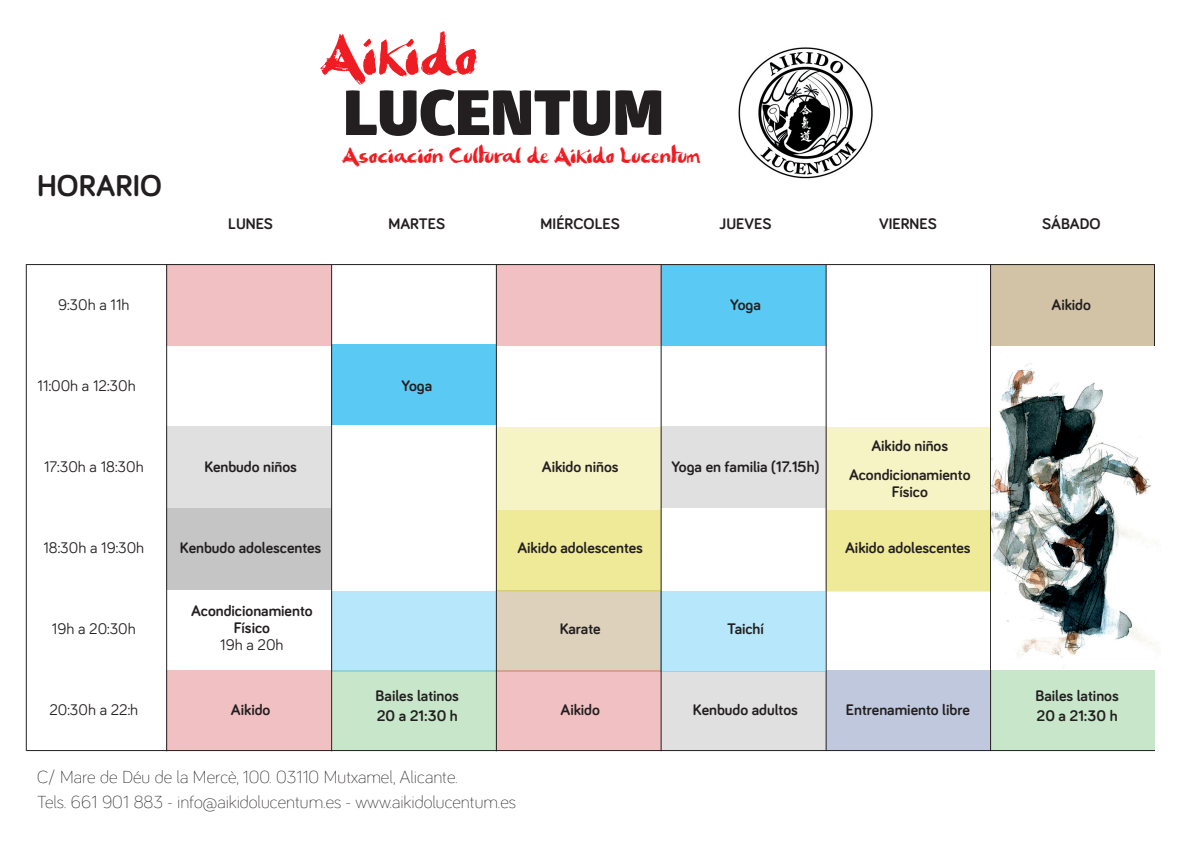
<style>
.page{position:relative;width:1191px;height:842px;background:#fff}
.page>*{position:absolute;margin:0;border:0;box-sizing:border-box;transform-origin:0 0}
.t1{font:900 62.1px "Glober";color:#231f20}
.t2{font:58.6px "Brush Strokes";color:#ee1d23}
.t3{font:700 31px "Bariol";color:#231f20}
.t4{font:22.5px "Brush Strokes";color:#ee1d23}
.t5{font:300 18px "Bariol";color:#231f20}
.t6{font:700 15.8px "Bariol";color:#231f20}
.t7{font:15.8px "Bariol";color:#231f20}
</style>
<div class="page">
<div style="left:661px;top:426px;width:165px;height:82px;background:#e0e0e0"></div>
<img style="left:738px;top:47px;width:135px;height:132px">
<svg style="left:428px;top:148px;width:5px;height:4px"></svg>
<div style="left:167px;top:264px;width:164px;height:81px;background:#f1c0c2"></div>
<div style="left:167px;top:508px;width:164px;height:82px;background:#c6c5c5"></div>
<div style="left:661px;top:670px;width:164px;height:80px;background:#e0e0e0"></div>
<div style="left:167px;top:426px;width:164px;height:82px;background:#e0e0e0"></div>
<div style="left:496px;top:590px;width:164px;height:82px;background:#ddd1bb"></div>
<div style="left:167px;top:671px;width:164px;height:80px;background:#f1c0c2"></div>
<div style="left:332px;top:671px;width:164px;height:80px;background:#c8e7ca"></div>
<div style="left:990px;top:671px;width:165px;height:80px;background:#c8e7ca"></div>
<div style="left:331px;top:591px;width:164px;height:81px;background:#b6e7fa"></div>
<div style="left:331px;top:344px;width:164px;height:81px;background:#5acaf4"></div>
<div style="left:661px;top:265px;width:164px;height:81px;background:#5acaf4"></div>
<div style="left:660px;top:591px;width:165px;height:81px;background:#b6e7fa"></div>
<div style="left:496px;top:264px;width:164px;height:81px;background:#f1c0c2"></div>
<div style="left:496px;top:427px;width:164px;height:81px;background:#f6f3c5"></div>
<div style="left:496px;top:510px;width:164px;height:82px;background:#dbce6f"></div>
<div style="left:496px;top:509px;width:164px;height:81px;background:#efea98"></div>
<div style="left:496px;top:671px;width:164px;height:80px;background:#f1c0c2"></div>
<div style="left:826px;top:427px;width:164px;height:81px;background:#f6f3c5"></div>
<div style="left:826px;top:510px;width:164px;height:82px;background:#efea98"></div>
<div style="left:826px;top:509px;width:164px;height:81px;background:#efea98"></div>
<div style="left:826px;top:670px;width:164px;height:80px;background:#c0c8de"></div>
<div style="left:990px;top:264px;width:165px;height:81px;background:#d3c3a6"></div>
<hr style="left:166px;top:264px;width:1px;height:487px;background:#231f20">
<hr style="left:26px;top:264px;width:1px;height:487px;background:#231f20">
<hr style="left:331px;top:265px;width:1px;height:486px;background:#231f20">
<hr style="left:496px;top:265px;width:1px;height:486px;background:#231f20">
<hr style="left:660px;top:265px;width:1px;height:486px;background:#231f20">
<hr style="left:825px;top:265px;width:1px;height:486px;background:#231f20">
<hr style="left:990px;top:265px;width:1px;height:486px;background:#231f20">
<hr style="left:1154px;top:264px;width:1px;height:325px;background:#231f20">
<hr style="left:26px;top:264px;width:1129px;height:1px;background:#231f20">
<hr style="left:27px;top:750px;width:1128px;height:1px;background:#231f20">
<img style="left:991px;top:347px;width:166px;height:321px">
<h2 class="t2" style="left:321px;top:26px;width:159px">Aikido</h2>
<h1 class="t1" style="left:343px;top:65px;width:322px">LUCENTUM</h1>
<p class="t3" style="left:37px;top:164px;width:126px">HORARIO</p>
<h3 class="t4" style="left:342px;top:144px;width:360px">Asociacion Cultural de Aikido Lucentum</h3>
<p class="t6" style="left:228px;top:213px;width:46px">LUNES</p>
<p class="t6" style="left:388px;top:213px;width:58px">MARTES</p>
<p class="t6" style="left:540px;top:213px;width:81px">MIÉRCOLES</p>
<p class="t6" style="left:719px;top:213px;width:53px">JUEVES</p>
<p class="t6" style="left:879px;top:213px;width:59px">VIERNES</p>
<p class="t6" style="left:1042px;top:213px;width:60px">SÁBADO</p>
<p class="t7" style="left:58px;top:294px;width:73px">9:30h a 11h</p>
<p class="t6" style="left:730px;top:294px;width:32px">Yoga</p>
<p class="t6" style="left:1051px;top:294px;width:41px">Aikido</p>
<p class="t7" style="left:38px;top:375px;width:100px">11:00h a 12:30h</p>
<p class="t6" style="left:401px;top:375px;width:32px">Yoga</p>
<p class="t7" style="left:44px;top:456px;width:101px">17:30h a 18:30h</p>
<p class="t6" style="left:204px;top:456px;width:94px">Kenbudo niños</p>
<p class="t6" style="left:542px;top:456px;width:78px">Aikido niños</p>
<p class="t6" style="left:671px;top:456px;width:150px">Yoga en familia (17.15h)</p>
<p class="t6" style="left:871px;top:435px;width:78px">Aikido niños</p>
<p class="t6" style="left:849px;top:463px;width:123px">Acondicionamiento</p>
<p class="t6" style="left:891px;top:480px;width:38px">Físico</p>
<p class="t7" style="left:43px;top:537px;width:102px">18:30h a 19:30h</p>
<p class="t6" style="left:180px;top:537px;width:143px">Kenbudo adolescentes</p>
<p class="t6" style="left:517px;top:537px;width:127px">Aikido adolescentes</p>
<p class="t6" style="left:845px;top:537px;width:127px">Aikido adolescentes</p>
<p class="t6" style="left:191px;top:600px;width:123px">Acondicionamiento</p>
<p class="t6" style="left:234px;top:617px;width:38px">Físico</p>
<p class="t7" style="left:220px;top:634px;width:65px">19h a 20h</p>
<p class="t7" style="left:52px;top:618px;width:85px">19h a 20:30h</p>
<p class="t6" style="left:560px;top:618px;width:42px">Karate</p>
<p class="t6" style="left:727px;top:618px;width:38px">Taichí</p>
<p class="t6" style="left:375px;top:685px;width:85px">Bailes latinos</p>
<p class="t6" style="left:377px;top:705px;width:82px">20 a 21:30 h</p>
<p class="t7" style="left:49px;top:699px;width:90px">20:30h a 22:h</p>
<p class="t6" style="left:231px;top:699px;width:41px">Aikido</p>
<p class="t6" style="left:560px;top:699px;width:41px">Aikido</p>
<p class="t6" style="left:693px;top:699px;width:107px">Kenbudo adultos</p>
<p class="t6" style="left:846px;top:699px;width:125px">Entrenamiento libre</p>
<p class="t5" style="left:37px;top:764px;width:422px">C/ Mare de Déu de la Mercè, 100. 03110 Mutxamel, Alicante.</p>
<p class="t5" style="left:37px;top:789px;width:480px">Tels. 661 901 883 - info@aikidolucentum.es - www.aikidolucentum.es</p>
<p class="t6" style="left:1035px;top:685px;width:85px">Bailes latinos</p>
<p class="t6" style="left:1036px;top:705px;width:82px">20 a 21:30 h</p>
</div>
